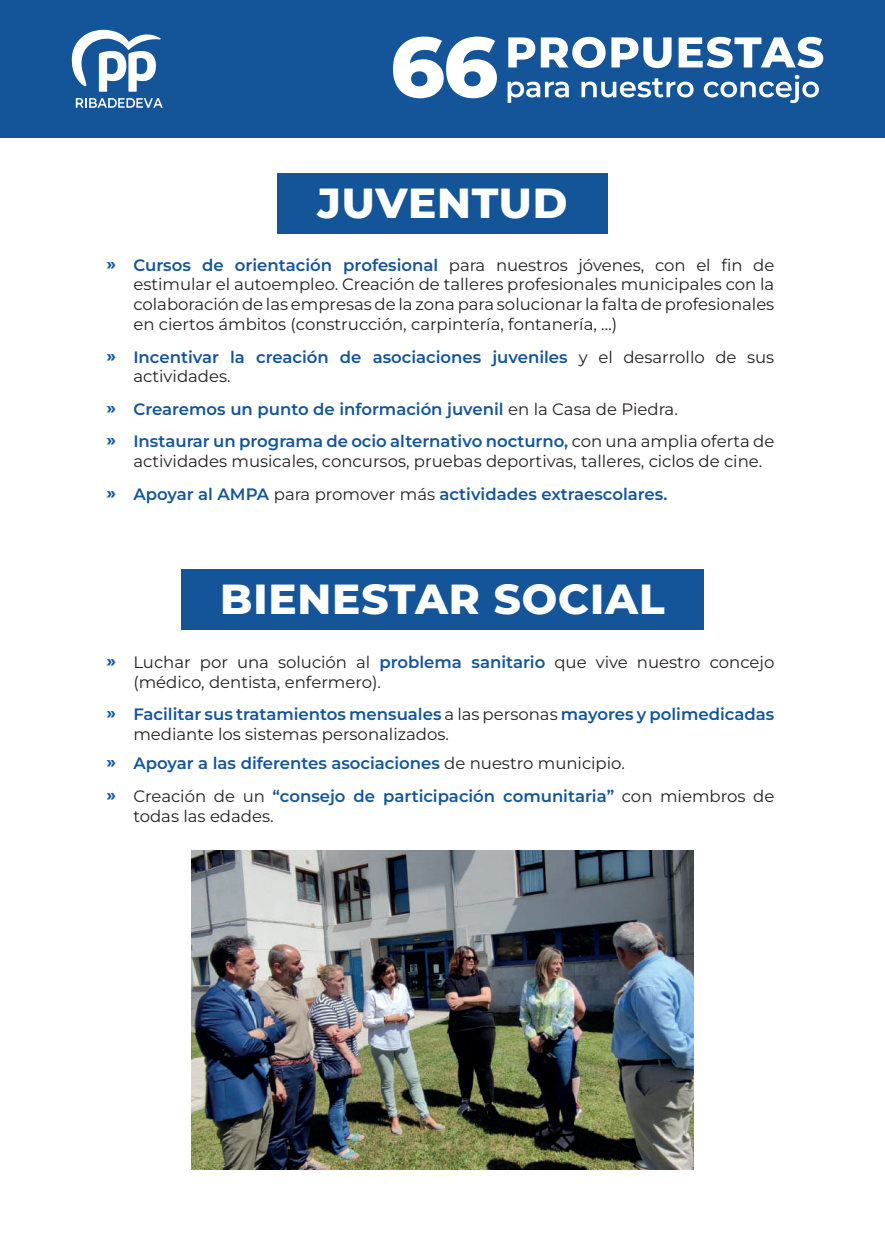
<style>
.page{position:relative;width:885px;height:1255px;background:#fff}
.page>*{position:absolute;margin:0;border:0;box-sizing:border-box;transform-origin:0 0}
.t1{font:800 42px "Montserrat";letter-spacing:.02em;color:#fff}
.t2{font:16.5px/19.8px "Montserrat";color:#231f20}
.t3{font:600 16.5px/19.8px "Montserrat";color:#145599}
.s1{font-weight:700;color:#145599}
.s2{font-weight:600;color:#145599}
.s3{font-weight:700}
.s4{font-weight:400;color:#231f20}
</style>
<div class="page">
<div style="left:277px;top:173px;width:330px;height:61px;background:#145599"></div>
<div style="left:0;top:0;width:884px;height:137px;background:#145599"></div>
<div style="left:181px;top:569px;width:522px;height:60px;background:#145599"></div>
<img style="left:191px;top:850px;width:502px;height:319px">
<svg style="left:76px;top:98px;width:87px;height:10px"></svg>
<svg style="left:72px;top:30px;width:89px;height:62px"></svg>
<svg style="left:507px;top:75px;width:311px;height:28px"></svg>
<svg style="left:508px;top:37px;width:315px;height:31px"></svg>
<svg style="left:393px;top:37px;width:104px;height:61px"></svg>
<h1 class="t1" style="left:317px;top:175px;width:251px">JUVENTUD</h1>
<p class="t2" style="left:133px;top:254px;width:642px;text-align:justify;text-indent:-27px"><span class="s1">ّ</span> <span class="s2">Cursos de orientación profesional</span> para nuestros jóvenes, con el fin de estimular el autoempleo. Creación de talleres profesionales municipales con la colaboración de las empresas de la zona para solucionar la falta de profesionales en ciertos ámbitos (construcción, carpintería, fontanería, …)</p>
<p class="t3" style="left:133px;top:346px;width:642px;text-indent:-27px"><span class="s3">ّ</span> Incentivar la creación de asociaciones juveniles <span class="s4">y el desarrollo de sus actividades.</span></p>
<p class="t3" style="left:106px;top:392px;width:669px;line-height:32.5px"><span class="s3">ّ</span> Crearemos un punto de información juvenil <span class="s4">en la Casa de Piedra.<br></span><span class="s3">ّ</span> Instaurar un programa de ocio alternativo nocturno, <span class="s4">con una amplia oferta de</span></p>
<p class="t2" style="left:106px;top:444px;width:657px;line-height:32.5px;text-indent:27px">actividades musicales, concursos, pruebas deportivas, talleres, ciclos de cine. <span class="s1">ّ</span> <span class="s2">Apoyar al AMPA</span> para promover más <span class="s2">actividades extraescolares.</span></p>
<h1 class="t1" style="left:220px;top:571px;width:446px">BIENESTAR SOCIAL</h1>
<p class="t2" style="left:133px;top:651px;width:642px;text-indent:-27px"><span class="s1">ّ</span> Luchar por una solución al <span class="s2">problema sanitario</span> que vive nuestro concejo (médico, dentista, enfermero).</p>
<p class="t3" style="left:133px;top:704px;width:642px;text-indent:-27px"><span class="s3">ّ</span> Facilitar sus tratamientos mensuales <span class="s4">a las personas</span> mayores y polimedicadas <span class="s4">mediante los sistemas personalizados.</span></p>
<p class="t3" style="left:106px;top:746px;width:669px;line-height:32.5px"><span class="s3">ّ</span> Apoyar a las diferentes asociaciones <span class="s4">de nuestro municipio.<br></span><span class="s3">ّ</span> <span class="s4">Creación de un</span> “consejo de participación comunitaria” <span class="s4">con miembros de</span></p>
<p class="t2" style="left:133px;top:805px;width:142px">todas las edades.</p>
</div>
